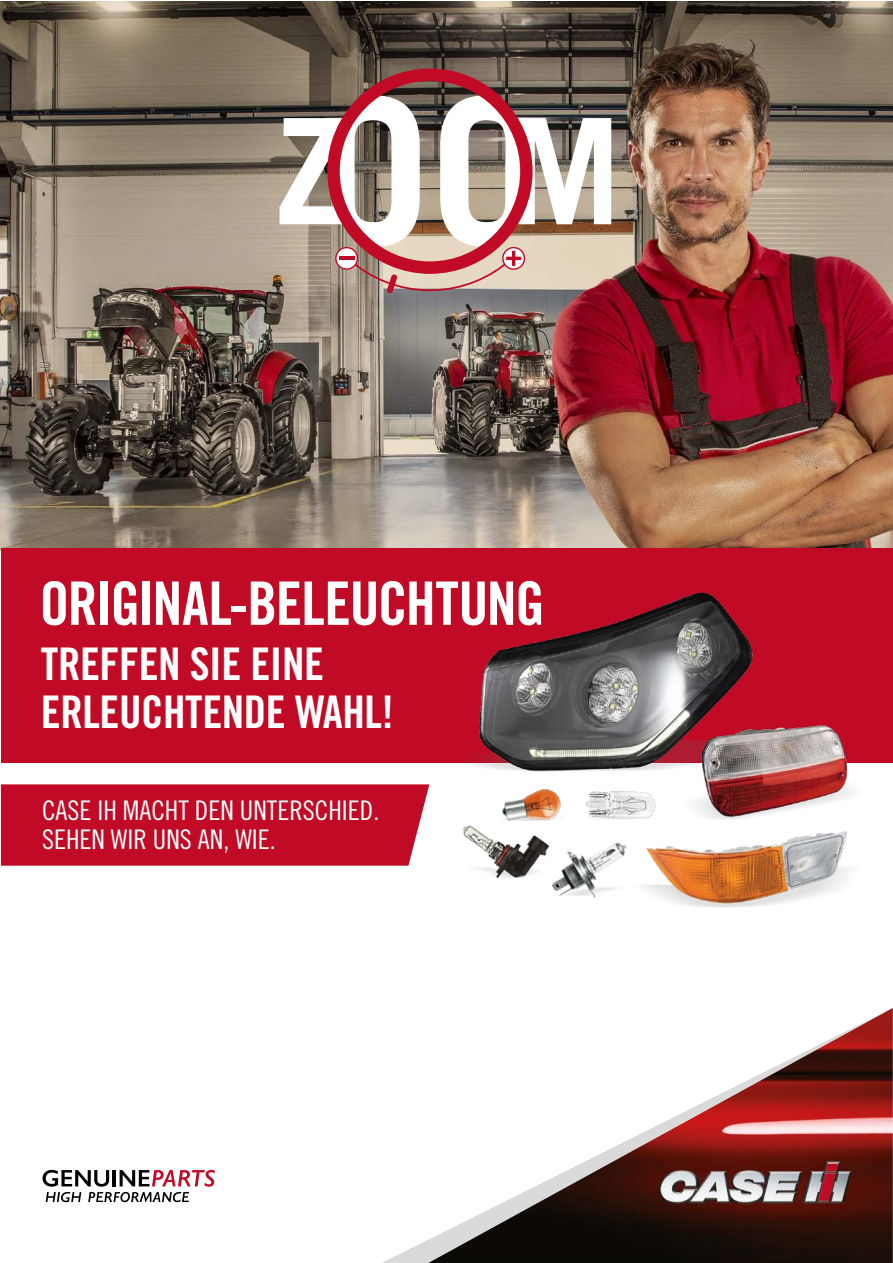
<style>
.page{position:relative;width:893px;height:1263px;background:#fff}
.page>*{position:absolute;margin:0;border:0;box-sizing:border-box;transform-origin:0 0}
.t1{font:60px "Trade Gothic LT Std Bd Cn 20";letter-spacing:-.03em;color:#fff}
.t2{font:45px/48px "Trade Gothic LT Std Bd Cn 20";letter-spacing:-.01em;color:#fff}
.t3{font:27px/28.5px "Trade Gothic LT Std Cn 18";color:#fff}
</style>
<div class="page">
<img style="left:1px;top:1px;width:892px;height:548px">
<div style="left:327px;top:69px;width:206px;height:205px;border:12px solid #c10a25;border-radius:50%"></div>
<svg style="left:280px;top:95px;width:331px;height:203px"></svg>
<div style="left:1px;top:784px;width:428px;height:82px;background:#c10a25"></div>
<div style="left:1px;top:549px;width:892px;height:214px;background:#c10a25"></div>
<svg style="left:43px;top:1170px;width:172px;height:32px"></svg>
<svg style="left:382px;top:1240px;width:46px;height:23px"></svg>
<img style="left:428px;top:1008px;width:465px;height:255px">
<img style="left:462px;top:592px;width:390px;height:315px">
<h1 class="t1" style="left:39px;top:567px;width:507px">ORIGINAL-BELEUCHTUNG</h1>
<h2 class="t2" style="left:41px;top:639px;width:355px">TREFFEN SIE EINE<br>ERLEUCHTENDE WAHL!</h2>
<p class="t3" style="left:42px;top:796px;width:339px">CASE IH MACHT DEN UNTERSCHIED.<br>SEHEN WIR UNS AN, WIE.</p>
</div>
